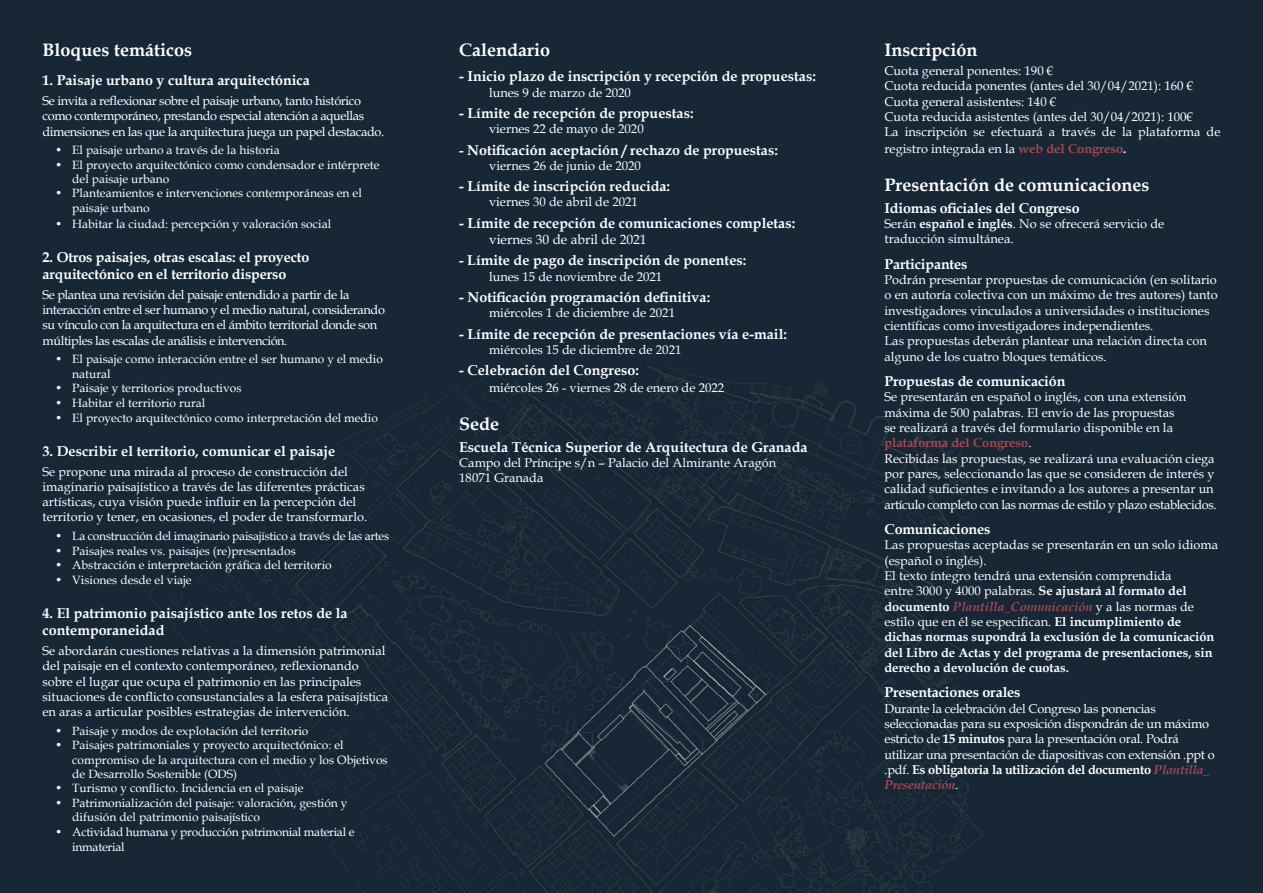
<style>
.page{position:relative;width:1263px;height:893px;background:#172736}
.page>*{position:absolute;margin:0;border:0;box-sizing:border-box;transform-origin:0 0}
.t1{font:700 18px "Book Antiqua";color:#fff}
.t2{font:700 14.25px/17.1px "Book Antiqua";color:#fff}
.t3{font:13.5px "Book Antiqua";color:#fff}
.t4{font:12.75px/15.3px "Book Antiqua";color:#fff}
.t5{font:12.75px/15.3px "Book Antiqua";letter-spacing:-.03em;color:#fff}
.t6{font:12.75px/15.3px "Book Antiqua";letter-spacing:-.02em;color:#fff}
.t7{font:12px/14.4px "Book Antiqua";color:#fff}
.t8{font:12px/15.3px "Book Antiqua";letter-spacing:-.02em;color:#fff}
.s1{font-size:13.5px}
.s2{font-weight:700;color:#ab4650}
.s3{font-weight:700}
.s4{font-weight:700;font-style:italic;color:#ab4650}
</style>
<div class="page">
<div style="left:43px;top:235px;width:1177px;height:658px;background:#172736"></div>
<h1 class="t1" style="left:43px;top:37px;width:151px">Bloques temáticos</h1>
<p class="t2" style="left:43px;top:72px;width:269px">1. Paisaje urbano y cultura arquitectónica</p>
<p class="t5" style="left:43px;top:93px;width:343px">Se invita a reflexionar sobre el paisaje urbano, tanto histórico como contemporáneo, prestando especial atención a aquellas dimensiones en las que la arquitectura juega un papel destacado.</p>
<p class="t7" style="left:55px;top:143px;width:226px">• El paisaje urbano a través de la historia</p>
<p class="t7" style="left:72px;top:157px;width:309px;text-indent:-17px">• El proyecto arquitectónico como condensador e intérprete del paisaje urbano</p>
<p class="t7" style="left:72px;top:186px;width:291px;text-indent:-17px">• Planteamientos e intervenciones contemporáneas en el paisaje urbano</p>
<p class="t7" style="left:55px;top:216px;width:277px">• Habitar la ciudad: percepción y valoración social</p>
<p class="t2" style="left:43px;top:249px;width:268px">2. Otros paisajes, otras escalas: el proyecto arquitectónico en el territorio disperso</p>
<p class="t5" style="left:43px;top:287px;width:344px">Se plantea una revisión del paisaje entendido a partir de la interacción entre el ser humano y el medio natural, considerando su vínculo con la arquitectura en el ámbito territorial donde son múltiples las escalas de análisis e intervención.</p>
<p class="t7" style="left:72px;top:352px;width:312px;text-indent:-17px">• El paisaje como interacción entre el ser humano y el medio natural</p>
<p class="t7" style="left:55px;top:381px;width:188px">• Paisaje y territorios productivos</p>
<p class="t7" style="left:55px;top:395px;width:152px">• Habitar el territorio rural</p>
<p class="t7" style="left:55px;top:410px;width:324px">• El proyecto arquitectónico como interpretación del medio</p>
<p class="t2" style="left:43px;top:443px;width:294px">3. Describir el territorio, comunicar el paisaje</p>
<p class="t4" style="left:43px;top:463px;width:326px">Se propone una mirada al proceso de construcción del imaginario paisajístico a través de las diferentes prácticas artísticas, cuya visión puede influir en la percepción del territorio y tener, en ocasiones, el poder de transformarlo.</p>
<p class="t8" style="left:55px;top:528px;width:335px">• La construcción del imaginario paisajístico a través de las artes</p>
<p class="t7" style="left:55px;top:543px;width:242px">• Paisajes reales vs. paisajes (re)presentados</p>
<p class="t7" style="left:55px;top:557px;width:278px">• Abstracción e interpretación gráfica del territorio</p>
<p class="t7" style="left:55px;top:573px;width:138px">• Visiones desde el viaje</p>
<p class="t2" style="left:43px;top:605px;width:307px">4. El patrimonio paisajístico ante los retos de la contemporaneidad</p>
<p class="t4" style="left:43px;top:643px;width:347px">Se abordarán cuestiones relativas a la dimensión patrimonial del paisaje en el contexto contemporáneo, reflexionando sobre el lugar que ocupa el patrimonio en las principales situaciones de conflicto consustanciales a la esfera paisajística en aras a articular posibles estrategias de intervención.</p>
<p class="t7" style="left:55px;top:723px;width:255px">• Paisaje y modos de explotación del territorio</p>
<p class="t7" style="left:72px;top:738px;width:317px;text-indent:-17px">• Paisajes patrimoniales y proyecto arquitectónico: el compromiso de la arquitectura con el medio y los Objetivos de Desarrollo Sostenible (ODS)</p>
<p class="t7" style="left:55px;top:781px;width:250px">• Turismo y conflicto. Incidencia en el paisaje</p>
<p class="t7" style="left:72px;top:795px;width:277px;text-indent:-17px">• Patrimonialización del paisaje: valoración, gestión y difusión del patrimonio paisajístico</p>
<p class="t8" style="left:72px;top:824px;width:284px;text-indent:-17px">• Actividad humana y producción patrimonial material e inmaterial</p>
<h1 class="t1" style="left:459px;top:37px;width:92px">Calendario</h1>
<p class="t2" style="left:459px;top:68px;width:358px">- Inicio plazo de inscripción y recepción de propuestas:</p>
<p class="t4" style="left:489px;top:84px;width:143px">lunes 9 de marzo de 2020</p>
<p class="t2" style="left:459px;top:104px;width:236px">- Límite de recepción de propuestas:</p>
<p class="t4" style="left:489px;top:121px;width:156px">viernes 22 de mayo de 2020</p>
<p class="t2" style="left:459px;top:141px;width:320px"><span class="s1">-</span> Notificación aceptación / rechazo de propuestas:</p>
<p class="t4" style="left:489px;top:158px;width:153px">viernes 26 de junio de 2020</p>
<p class="t2" style="left:459px;top:178px;width:212px">- Límite de inscripción reducida:</p>
<p class="t4" style="left:489px;top:194px;width:150px">viernes 30 de abril de 2021</p>
<p class="t2" style="left:459px;top:214px;width:337px">- Límite de recepción de comunicaciones completas:</p>
<p class="t3" style="left:489px;top:230px;width:159px">viernes 30 de abril de 2021</p>
<p class="t2" style="left:459px;top:252px;width:289px"><span class="s1">-</span> Límite de pago de inscripción de ponentes:</p>
<p class="t4" style="left:489px;top:268px;width:175px">lunes 15 de noviembre de 2021</p>
<p class="t2" style="left:459px;top:289px;width:252px">- Notificación programación definitiva:</p>
<p class="t4" style="left:489px;top:305px;width:187px">miércoles 1 de diciembre de 2021</p>
<p class="t2" style="left:459px;top:325px;width:329px">- Límite de recepción de presentaciones vía e-mail:</p>
<p class="t4" style="left:489px;top:342px;width:194px">miércoles 15 de diciembre de 2021</p>
<p class="t2" style="left:459px;top:362px;width:181px">- Celebración del Congreso:</p>
<p class="t4" style="left:489px;top:379px;width:237px">miércoles 26 - viernes 28 de enero de 2022</p>
<h1 class="t1" style="left:459px;top:412px;width:41px">Sede</h1>
<p class="t2" style="left:459px;top:438px;width:350px">Escuela Técnica Superior de Arquitectura de Granada</p>
<p class="t4" style="left:459px;top:454px;width:318px">Campo del Príncipe s/n – Palacio del Almirante Aragón<br>18071 Granada</p>
<h1 class="t1" style="left:884px;top:37px;width:94px">Inscripción</h1>
<p class="t4" style="left:884px;top:63px;width:337px">Cuota general ponentes: 190 €<br>Cuota reducida ponentes (antes del 30/04/2021): 160 € Cuota general asistentes: 140 €<br>Cuota reducida asistentes (antes del 30/04/2021): 100€<br>La inscripción se efectuará a través de la plataforma de registro integrada en la <span class="s2">web del Congreso</span><span class="s3">.</span></p>
<h1 class="t1" style="left:884px;top:173px;width:266px">Presentación de comunicaciones</h1>
<p class="t2" style="left:884px;top:199px;width:197px">Idiomas oficiales del Congreso</p>
<p class="t4" style="left:884px;top:216px;width:281px">Serán <span class="s3">español e inglés</span>. No se ofrecerá servicio de traducción simultánea.</p>
<p class="t2" style="left:884px;top:255px;width:84px">Participantes</p>
<p class="t4" style="left:884px;top:272px;width:335px">Podrán presentar propuestas de comunicación (en solitario o en autoría colectiva con un máximo de tres autores) tanto investigadores vinculados a universidades o instituciones científicas como investigadores independientes.<br>Las propuestas deberán plantear una relación directa con alguno de los cuatro bloques temáticos.</p>
<p class="t2" style="left:884px;top:373px;width:182px">Propuestas de comunicación</p>
<p class="t4" style="left:884px;top:389px;width:334px">Se presentarán en español o inglés, con una extensión máxima de 500 palabras. El envío de las propuestas<br>se realizará a través del formulario disponible en la <span class="s2">plataforma del Congreso</span>.<br>Recibidas las propuestas, se realizará una evaluación ciega por pares, seleccionando las que se consideren de interés y calidad suficientes e invitando a los autores a presentar un artículo completo con las normas de estilo y plazo establecidos.</p>
<p class="t2" style="left:884px;top:521px;width:107px">Comunicaciones</p>
<p class="t4" style="left:884px;top:537px;width:335px">Las propuestas aceptadas se presentarán en un solo idioma (español o inglés).<br>El texto íntegro tendrá una extensión comprendida<br>entre 3000 y 4000 palabras. <span class="s3">Se ajustará al formato del documento</span> <span class="s4">Plantilla_Comunicación</span> y a las normas de estilo que en él se especifican. <span class="s3">El incumplimiento de dichas normas supondrá la exclusión de la comunicación del Libro de Actas y del programa de presentaciones, sin derecho a devolución de cuotas.</span></p>
<p class="t2" style="left:884px;top:684px;width:138px">Presentaciones orales</p>
<p class="t6" style="left:884px;top:700px;width:332px">Durante la celebración del Congreso las ponencias seleccionadas para su exposición dispondrán de un máximo estricto de <span class="s3">15 minutos</span> para la presentación oral. Podrá utilizar una presentación de diapositivas con extensión .ppt o .pdf. <span class="s3">Es obligatoria la utilización del documento</span> <span class="s4">Plantilla_ Presentación</span>.</p>
</div>
